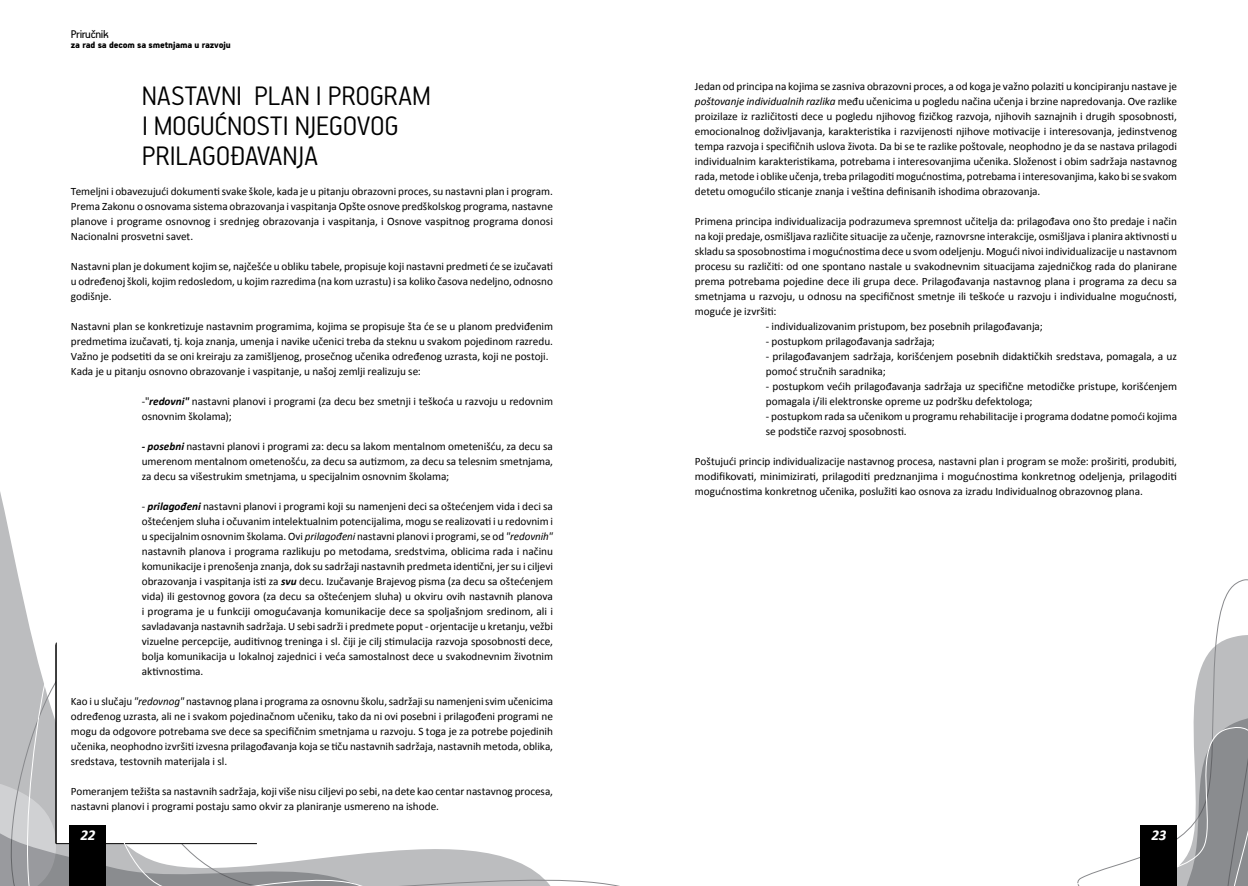
<style>
.page{position:relative;width:1248px;height:886px;background:#fff}
.page>*{position:absolute;margin:0;border:0;box-sizing:border-box;transform-origin:0 0}
.t1{font:300 30px/30px "PF Handbook Pro";letter-spacing:-.005em;color:#000}
.t2{font:italic 700 15px "Calibri";color:#fff}
.t3{font:12.5px "PF Handbook Pro";letter-spacing:-.025em;color:#000}
.t4{font:11.25px/15px "Calibri";letter-spacing:-.005em;color:#000;text-align:justify}
.t5{font:900 10px "PF Handbook Pro";color:#000}
.s1{font-weight:700;font-style:italic}
.s2{font-style:italic}
</style>
<div class="page">
<svg style="left:0;top:492px;width:18px;height:81px"></svg>
<svg style="left:438px;top:849px;width:182px;height:37px"></svg>
<svg style="left:0;top:573px;width:438px;height:313px"></svg>
<svg style="left:1194px;top:579px;width:53px;height:124px"></svg>
<svg style="left:1077px;top:703px;width:170px;height:183px"></svg>
<div style="left:1140px;top:825px;width:37px;height:61px;background:#000"></div>
<p class="t3" style="left:71px;top:26px;width:39px">Priručnik</p>
<p class="t5" style="left:71px;top:39px;width:161px">za rad sa decom sa smetnjama u razvoju</p>
<p class="t1" style="left:142px;top:80px;width:290px">NASTAVNI PLAN I PROGRAM<br>I MOGUĆNOSTI NJEGOVOG<br>PRILAGOĐAVANJA</p>
<p class="t4" style="left:71px;top:183px;width:483px">Temeljni i obavezujući dokumenti svake škole, kada je u pitanju obrazovni proces, su nastavni plan i program.<br>Prema Zakonu o osnovama sistema obrazovanja i vaspitanja Opšte osnove predškolskog programa, nastavne planove i programe osnovnog i srednjeg obrazovanja i vaspitanja, i Osnove vaspitnog programa donosi Nacionalni prosvetni savet.</p>
<p class="t4" style="left:71px;top:258px;width:483px">Nastavni plan je dokument kojim se, najčešće u obliku tabele, propisuje koji nastavni predmeti će se izučavati u određenoj školi, kojim redosledom, u kojim razredima (na kom uzrastu) i sa koliko časova nedeljno, odnosno godišnje.</p>
<p class="t4" style="left:71px;top:318px;width:483px;text-align:left">Nastavni plan se konkretizuje nastavnim programima, kojima se propisuje šta će se u planom predviđenim predmetima izučavati, tj. koja znanja, umenja i navike učenici treba da steknu u svakom pojedinom razredu.<br>Važno je podsetiti da se oni kreiraju za zamišljenog, prosečnog učenika određenog uzrasta, koji ne postoji.<br>Kada je u pitanju osnovno obrazovanje i vaspitanje, u našoj zemlji realizuju se:</p>
<p class="t4" style="left:142px;top:393px;width:413px">-"<span class="s1">redovni"</span> nastavni planovi i programi (za decu bez smetnji i teškoća u razvoju u redovnim osnovnim školama);</p>
<p class="t4" style="left:142px;top:438px;width:413px"><span class="s1">- posebni</span> nastavni planovi i programi za: decu sa lakom mentalnom ometenišću, za decu sa umerenom mentalnom ometenošću, za decu sa autizmom, za decu sa telesnim smetnjama, za decu sa višestrukim smetnjama, u specijalnim osnovnim školama;</p>
<p class="t4" style="left:142px;top:498px;width:413px">- <span class="s1">prilagođeni</span> nastavni planovi i programi koji su namenjeni deci sa oštećenjem vida i deci sa oštećenjem sluha i očuvanim intelektualnim potencijalima, mogu se realizovati i u redovnim i u specijalnim osnovnim školama. Ovi <span class="s2">prilagođeni</span> nastavni planovi i programi, se od <span class="s2">"redovnih" </span>nastavnih planova i programa razlikuju po metodama, sredstvima, oblicima rada i načinu komunikacije i prenošenja znanja, dok su sadržaji nastavnih predmeta identični, jer su i ciljevi obrazovanja i vaspitanja isti za <span class="s1">svu</span> decu. Izučavanje Brajevog pisma (za decu sa oštećenjem vida) ili gestovnog govora (za decu sa oštećenjem sluha) u okviru ovih nastavnih planova i programa je u funkciji omogućavanja komunikacije dece sa spoljašnjom sredinom, ali i savladavanja nastavnih sadržaja. U sebi sadrži i predmete poput - orjentacije u kretanju, vežbi vizuelne percepcije, auditivnog treninga i sl. čiji je cilj stimulacija razvoja sposobnosti dece, bolja komunikacija u lokalnoj zajednici i veća samostalnost dece u svakodnevnim životnim aktivnostima.</p>
<p class="t4" style="left:71px;top:693px;width:483px">Kao i u slučaju <span class="s2">"redovnog"</span> nastavnog plana i programa za osnovnu školu, sadržaji su namenjeni svim učenicima određenog uzrasta, ali ne i svakom pojedinačnom učeniku, tako da ni ovi posebni i prilagođeni programi ne mogu da odgovore potrebama sve dece sa specifičnim smetnjama u razvoju. S toga je za potrebe pojedinih učenika, neophodno izvršiti izvesna prilagođavanja koja se tiču nastavnih sadržaja, nastavnih metoda, oblika, sredstava, testovnih materijala i sl.</p>
<p class="t4" style="left:71px;top:783px;width:483px">Pomeranjem težišta sa nastavnih sadržaja, koji više nisu ciljevi po sebi, na dete kao centar nastavnog procesa, nastavni planovi i programi postaju samo okvir za planiranje usmereno na ishode.</p>
<p class="t2" style="left:80px;top:826px;width:9px">22</p>
<p class="t4" style="left:694px;top:78px;width:483px">Jedan od principa na kojima se zasniva obrazovni proces, a od koga je važno polaziti u koncipiranju nastave je <span class="s2">poštovanje individualnih razlika</span> među učenicima u pogledu načina učenja i brzine napredovanja. Ove razlike proizilaze iz različitosti dece u pogledu njihovog fizičkog razvoja, njihovih saznajnih i drugih sposobnosti, emocionalnog doživljavanja, karakteristika i razvijenosti njihove motivacije i interesovanja, jedinstvenog tempa razvoja i specifičnih uslova života. Da bi se te razlike poštovale, neophodno je da se nastava prilagodi individualnim karakteristikama, potrebama i interesovanjima učenika. Složenost i obim sadržaja nastavnog rada, metode i oblike učenja, treba prilagoditi mogućnostima, potrebama i interesovanjima, kako bi se svakom detetu omogućilo sticanje znanja i veština definisanih ishodima obrazovanja.</p>
<p class="t4" style="left:694px;top:213px;width:483px">Primena principa individualizacija podrazumeva spremnost učitelja da: prilagođava ono što predaje i način na koji predaje, osmišljava različite situacije za učenje, raznovrsne interakcije, osmišljava i planira aktivnosti u skladu sa sposobnostima i mogućnostima dece u svom odeljenju. Mogući nivoi individualizacije u nastavnom procesu su različiti: od one spontano nastale u svakodnevnim situacijama zajedničkog rada do planirane prema potrebama pojedine dece ili grupa dece. Prilagođavanja nastavnog plana i programa za decu sa smetnjama u razvoju, u odnosu na specifičnost smetnje ili teškoće u razvoju i individualne mogućnosti, moguće je izvršiti:</p>
<p class="t4" style="left:765px;top:318px;width:278px">- individualizovanim pristupom, bez posebnih prilagođavanja;</p>
<p class="t4" style="left:765px;top:333px;width:171px">- postupkom prilagođavanja sadržaja;</p>
<p class="t4" style="left:765px;top:348px;width:412px">- prilagođavanjem sadržaja, korišćenjem posebnih didaktičkih sredstava, pomagala, a uz pomoć stručnih saradnika;</p>
<p class="t4" style="left:765px;top:378px;width:412px">- postupkom većih prilagođavanja sadržaja uz specifične metodičke pristupe, korišćenjem pomagala i/ili elektronske opreme uz podršku defektologa;</p>
<p class="t4" style="left:765px;top:408px;width:413px">- postupkom rada sa učenikom u programu rehabilitacije i programa dodatne pomoći kojima se podstiče razvoj sposobnosti.</p>
<p class="t4" style="left:694px;top:453px;width:483px">Poštujući princip individualizacije nastavnog procesa, nastavni plan i program se može: proširiti, produbiti, modifikovati, minimizirati, prilagoditi predznanjima i mogućnostima konkretnog odeljenja, prilagoditi mogućnostima konkretnog učenika, poslužiti kao osnova za izradu Individualnog obrazovnog plana.</p>
<p class="t2" style="left:1151px;top:826px;width:9px">23</p>
</div>
